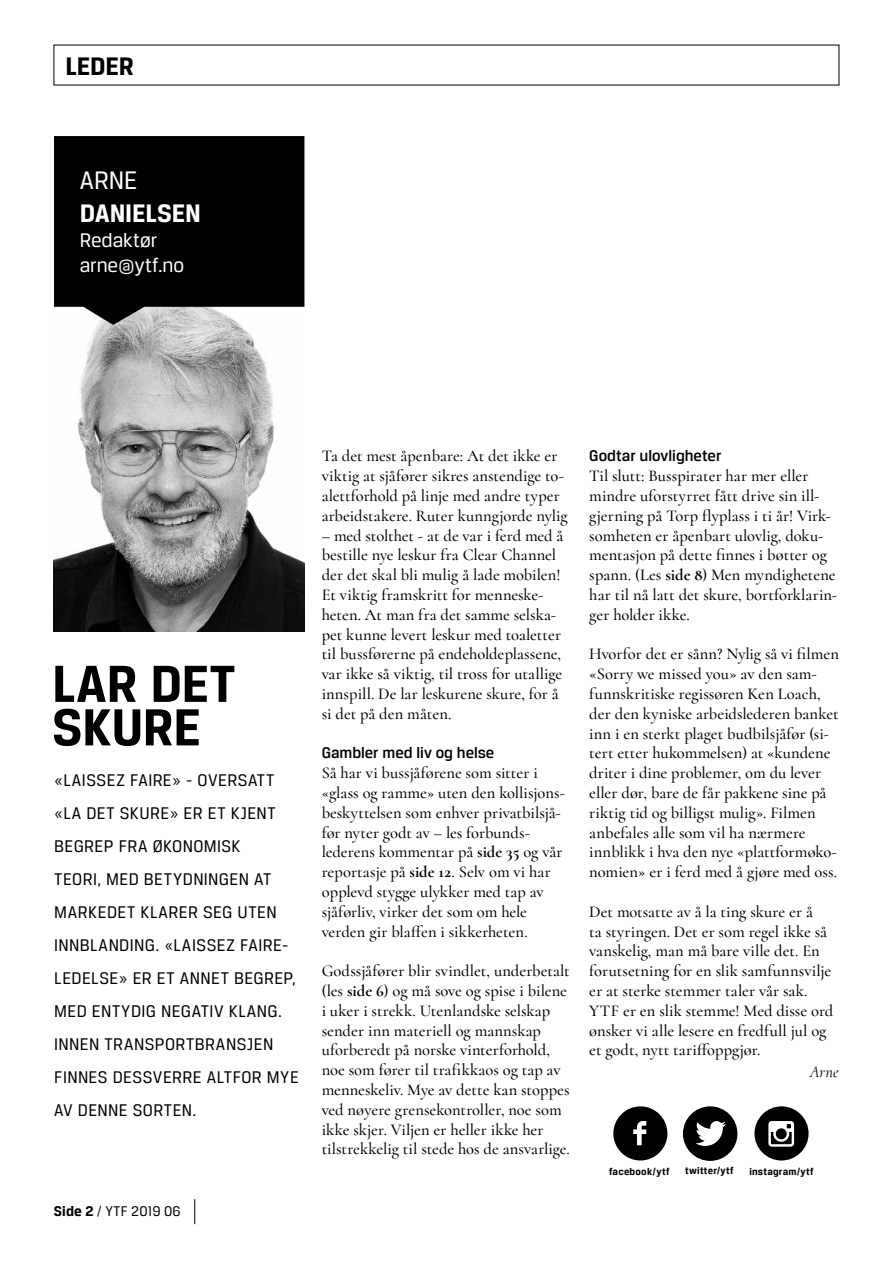
<style>
.page{position:relative;width:893px;height:1263px;background:#fff}
.page>*{position:absolute;margin:0;border:0;box-sizing:border-box;transform-origin:0 0}
.t1{font:700 55.5px/43.5px "Breuer Text";color:#000}
.t2{font:700 27px "Breuer Text";letter-spacing:-.01em;color:#fff}
.t3{font:700 27px "Breuer Text";letter-spacing:-.01em;color:#000}
.t4{font:27px "Breuer Text";color:#fff}
.t5{font:21px/25.2px "Breuer Text";letter-spacing:-.005em;color:#fff}
.t6{font:18px/33px "Breuer Text";letter-spacing:.025em;color:#000}
.t7{font:500 16.5px/19.8px "Cormorant";color:#000}
.t8{font:500 16.5px "Breuer Text";color:#000}
.t9{font:italic 16.5px "Cormorant";color:#000}
.t10{font:15px "Breuer Text";letter-spacing:.01em;color:#000}
.t11{font:700 10.5px "Breuer Text";letter-spacing:.02em;color:#000}
.s1{font-weight:700}
</style>
<div class="page">
<svg style="left:194px;top:1199px;width:1px;height:25px"></svg>
<img style="left:54px;top:325px;width:250px;height:306px">
<svg style="left:54px;top:136px;width:250px;height:189px;background:#131313"></svg>
<svg style="left:613px;top:1106px;width:54px;height:54px"></svg>
<svg style="left:683px;top:1106px;width:54px;height:55px"></svg>
<svg style="left:754px;top:1106px;width:55px;height:54px"></svg>
<h2 class="t3" style="left:66px;top:51px;width:70px">LEDER</h2>
<h2 class="t4" style="left:80px;top:166px;width:59px">ARNE</h2>
<h2 class="t2" style="left:80px;top:198px;width:123px">DANIELSEN</h2>
<p class="t5" style="left:80px;top:227px;width:106px">Redaktør arne@ytf.no</p>
<h1 class="t1" style="left:52px;top:661px;width:185px">LAR DET<br>SKURE</h1>
<p class="t6" style="left:54px;top:763px;width:246px">«LAISSEZ FAIRE» - OVERSATT «LA DET SKURE» ER ET KJENT<br>BEGREP FRA ØKONOMISK<br>TEORI, MED BETYDNINGEN AT<br>MARKEDET KLARER SEG UTEN<br>INNBLANDING. «LAISSEZ FAIRE-<br>LEDELSE» ER ET ANNET BEGREP,<br>MED ENTYDIG NEGATIV KLANG.<br>INNEN TRANSPORTBRANSJEN<br>FINNES DESSVERRE ALTFOR MYE<br>AV DENNE SORTEN.</p>
<p class="t10" style="left:54px;top:1202px;width:128px"><span class="s1">Side 2</span> / YTF 2019 06</p>
<p class="t7" style="left:322px;top:446px;width:248px">Ta det mest åpenbare: At det ikke er viktig at sjåfører sikres anstendige to&shy;alettforhold på linje med andre typer arbeidstakere. Ruter kunngjorde nylig</p>
<p class="t7" style="left:322px;top:525px;width:243px">– med stolthet - at de var i ferd med å bestille nye leskur fra Clear Channel der det skal bli mulig å lade mobilen!<br>Et viktig framskritt for menneske&shy;heten. At man fra det samme selska&shy;pet kunne levert leskur med toaletter til bussførerne på endeholdeplassene, var ikke så viktig, til tross for utallige innspill. De lar leskurene skure, for å si det på den måten.</p>
<p class="t8" style="left:322px;top:744px;width:174px">Gambler med liv og helse</p>
<p class="t7" style="left:322px;top:763px;width:245px">Så har vi bussjåførene som sitter i «glass og ramme» uten den kollisjons&shy;beskyttelsen som enhver privatbilsjå&shy;før nyter godt av – les forbunds&shy;lederens kommentar på <span class="s1">side 35</span> og vår reportasje på <span class="s1">side 12</span>. Selv om vi har opplevd stygge ulykker med tap av sjåførliv, virker det som om hele verden gir blaffen i sikkerheten.</p>
<p class="t7" style="left:322px;top:961px;width:250px">Godssjåfører blir svindlet, underbetalt (les <span class="s1">side 6</span>) og må sove og spise i bilene i uker i strekk. Utenlandske selskap sender inn materiell og mannskap uforberedt på norske vinterforhold, noe som fører til trafikkaos og tap av menneskeliv. Mye av dette kan stoppes ved nøyere grensekontroller, noe som ikke skjer. Viljen er heller ikke her tilstrekkelig til stede hos de ansvarlige.</p>
<p class="t8" style="left:589px;top:447px;width:134px">Godtar ulovligheter</p>
<p class="t7" style="left:589px;top:466px;width:249px">Til slutt: Busspirater har mer eller mindre uforstyrret fått drive sin ill&shy;gjerning på Torp flyplass i ti år! Virk&shy;somheten er åpenbart ulovlig, doku&shy;mentasjon på dette finnes i bøtter og spann. (Les <span class="s1">side 8</span>) Men myndighetene har til nå latt det skure, bortforklarin&shy;ger holder ikke.</p>
<p class="t7" style="left:589px;top:644px;width:251px">Hvorfor det er sånn? Nylig så vi filmen «Sorry we missed you» av den sam&shy;funnskritiske regissøren Ken Loach, der den kyniske arbeidslederen banket inn i en sterkt plaget budbilsjåfør (si&shy;tert etter hukommelsen) at «kundene driter i dine problemer, om du lever eller dør, bare de får pakkene sine på riktig tid og billigst mulig». Filmen anbefales alle som vil ha nærmere innblikk i hva den nye «plattformøko&shy;nomien» er i ferd med å gjøre med oss.</p>
<p class="t7" style="left:589px;top:901px;width:246px">Det motsatte av å la ting skure er å<br>ta styringen. Det er som regel ikke så vanskelig, man må bare ville det. En forutsetning for en slik samfunnsvilje er at sterke stemmer taler vår sak.<br>YTF er en slik stemme! Med disse ord ønsker vi alle lesere en fredfull jul og et godt, nytt tariffoppgjør.</p>
<p class="t9" style="left:810px;top:1062px;width:31px">Arne</p>
<p class="t11" style="left:609px;top:1165px;width:62px">facebook/ytf</p>
<p class="t11" style="left:685px;top:1165px;width:50px">twitter/ytf</p>
<p class="t11" style="left:749px;top:1165px;width:66px">instagram/ytf</p>
</div>
